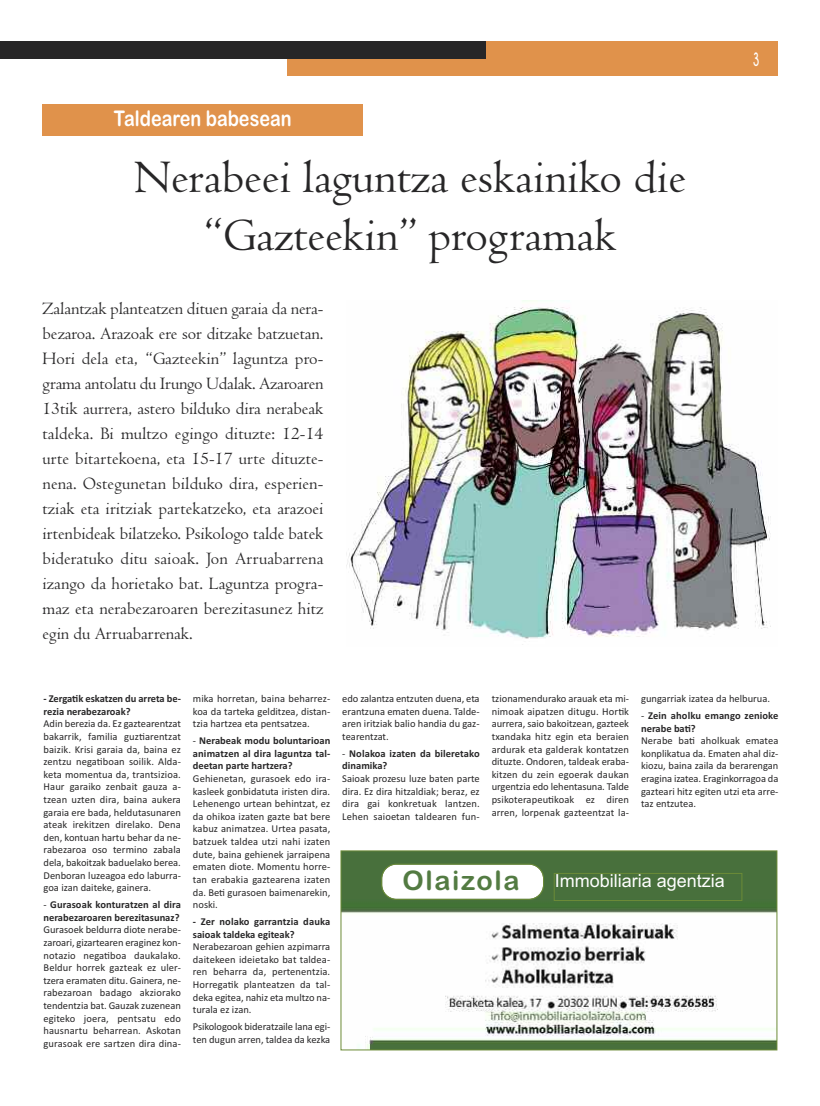
<style>
.page{position:relative;width:820px;height:1106px;background:#fff}
.page>*{position:absolute;margin:0;border:0;box-sizing:border-box;transform-origin:0 0}
.t1{font:48px/57.6px "Centaur";color:#272627;text-align:center}
.t2{font:27px "Arial Rounded MT Bold";letter-spacing:.06em;color:#537b42}
.t3{font:21.6px "Arial Rounded MT Bold";color:#fff;scale:.83 1}
.t4{font:700 19.2px "Champagne&Limousines";color:#fff;scale:.62 1}
.t5{font:18px/25px "Centaur";letter-spacing:.005em;color:#272627;text-align:justify}
.t6{font:18px "Arial";color:#fff}
.t7{font:10.5px/12.6px "Calibri";color:#272627;text-align:justify}
.t8{font:700 10.5px/12.6px "Calibri";color:#272627}
.s1{font-weight:400}
</style>
<div class="page">
<div style="left:287px;top:42px;width:490px;height:34px;background:#e0924b"></div>
<div style="left:0;top:41px;width:486px;height:18px;background:#272627"></div>
<div style="left:43px;top:105px;width:320px;height:31px;background:#e0924b"></div>
<img style="left:342px;top:852px;width:433px;height:196px">
<div style="left:340px;top:850px;width:437px;height:200px;border:1px solid #6c8b37"></div>
<svg style="left:381px;top:863px;width:163px;height:36px"></svg>
<div style="left:553px;top:873px;width:189px;height:28px;border:1px solid #6c8b37"></div>
<img style="left:346px;top:300px;width:425px;height:345px">
<h3 class="t3" style="left:114px;top:106px;width:216px">Taldearen babesean</h3>
<h1 class="t1" style="left:134px;top:147px;width:553px">Nerabeei laguntza eskainiko die “Gazteekin” programak</h1>
<p class="t5" style="left:43px;top:295px;width:282px">Zalantzak planteatzen dituen garaia da nera&shy;bezaroa. Arazoak ere sor ditzake batzuetan.<br>Hori dela eta, “Gazteekin” laguntza pro&shy;grama antolatu du Irungo Udalak. Azaroaren 13tik aurrera, astero bilduko dira nerabeak taldeka. Bi multzo egingo dituzte: 12-14 urte bitartekoena, eta 15-17 urte dituzte&shy;nena. Ostegunetan bilduko dira, esperien&shy;tziak eta iritziak partekatzeko, eta arazoei irtenbideak bilatzeko. Psikologo talde batek bideratuko ditu saioak. Jon Arruabarrena izango da horietako bat. Laguntza progra&shy;maz eta nerabezaroaren berezitasunez hitz egin du Arruabarrenak.</p>
<h3 class="t4" style="left:752px;top:48px;width:12px">3</h3>
<p class="t8" style="left:44px;top:692px;width:139px">- Zergatik eskatzen du arreta be&shy;rezia nerabezaroak?</p>
<p class="t7" style="left:44px;top:717px;width:139px">Adin berezia da. Ez gaztearentzat bakarrik, familia guztiarentzat baizik. Krisi garaia da, baina ez zentzu negatiboan soilik. Alda&shy;keta momentua da, trantsizioa.<br>Haur garaiko zenbait gauza a&shy;tzean uzten dira, baina aukera garaia ere bada, heldutasunaren ateak irekitzen direlako. Dena den, kontuan hartu behar da ne&shy;rabezaroa oso termino zabala dela, bakoitzak baduelako berea.<br>Denboran luzeagoa edo laburra&shy;goa izan daiteke, gainera.</p>
<p class="t8" style="left:44px;top:898px;width:139px"><span class="s1">-</span> Gurasoak konturatzen al dira nerabezaroaren berezitasunaz?</p>
<p class="t7" style="left:44px;top:923px;width:139px">Gurasoek beldurra diote nerabe&shy;zaroari, gizartearen eraginez kon&shy;notazio negatiboa daukalako.<br>Beldur horrek gazteak ez uler&shy;tzera eramaten ditu. Gainera, ne&shy;rabezaroan badago akziorako tendentzia bat. Gauzak zuzenean egiteko joera, pentsatu edo hausnartu beharrean. Askotan gurasoak ere sartzen dira dina-</p>
<p class="t7" style="left:193px;top:692px;width:139px">mika horretan, baina beharrez&shy;koa da tarteka gelditzea, distan&shy;tzia hartzea eta pentsatzea.</p>
<p class="t8" style="left:193px;top:734px;width:139px;text-align:justify"><span class="s1">-</span> Nerabeak modu boluntarioan animatzen al dira laguntza tal&shy;deetan parte hartzera?</p>
<p class="t7" style="left:193px;top:772px;width:139px">Gehienetan, gurasoek edo ira&shy;kasleek gonbidatuta iristen dira.<br>Lehenengo urtean behintzat, ez da ohikoa izaten gazte bat bere kabuz animatzea. Urtea pasata, batzuek taldea utzi nahi izaten dute, baina gehienek jarraipena ematen diote. Momentu horre&shy;tan erabakia gaztearena izaten da. Beti gurasoen baimenarekin, noski.</p>
<p class="t8" style="left:193px;top:915px;width:139px">- Zer nolako garrantzia dauka saioak taldeka egiteak?</p>
<p class="t7" style="left:193px;top:940px;width:139px">Nerabezaroan gehien azpimarra daitekeen ideietako bat taldea&shy;ren beharra da, pertenentzia.<br>Horregatik planteatzen da tal&shy;deka egitea, nahiz eta multzo na&shy;turala ez izan.</p>
<p class="t7" style="left:193px;top:1020px;width:139px">Psikologook bideratzaile lana egi&shy;ten dugun arren, taldea da kezka</p>
<p class="t7" style="left:342px;top:692px;width:139px">edo zalantza entzuten duena, eta erantzuna ematen duena. Talde&shy;aren iritziak balio handia du gaz&shy;tearentzat.</p>
<p class="t8" style="left:342px;top:747px;width:139px"><span class="s1">-</span> Nolakoa izaten da bileretako dinamika?</p>
<p class="t7" style="left:342px;top:772px;width:139px">Saioak prozesu luze baten parte dira. Ez dira hitzaldiak; beraz, ez dira gai konkretuak lantzen.<br>Lehen saioetan taldearen fun-</p>
<p class="t7" style="left:491px;top:692px;width:139px">tzionamendurako arauak eta mi&shy;nimoak aipatzen ditugu. Hortik aurrera, saio bakoitzean, gazteek txandaka hitz egin eta beraien ardurak eta galderak kontatzen dituzte. Ondoren, taldeak eraba&shy;kitzen du zein egoerak daukan urgentzia edo lehentasuna. Talde psikoterapeutikoak ez diren arren, lorpenak gazteentzat la-</p>
<p class="t7" style="left:640px;top:692px;width:130px">gungarriak izatea da helburua.</p>
<p class="t8" style="left:640px;top:709px;width:139px"><span class="s1">-</span> Zein aholku emango zenioke nerabe bati?</p>
<p class="t7" style="left:640px;top:734px;width:139px">Nerabe bati aholkuak ematea konplikatua da. Ematen ahal diz&shy;kiozu, baina zaila da berarengan eragina izatea. Eraginkorragoa da gazteari hitz egiten utzi eta arre&shy;taz entzutea.</p>
<h2 class="t2" style="left:402px;top:865px;width:118px">Olaizola</h2>
<h3 class="t6" style="left:554px;top:870px;width:172px">Immobiliaria agentzia</h3>
</div>
